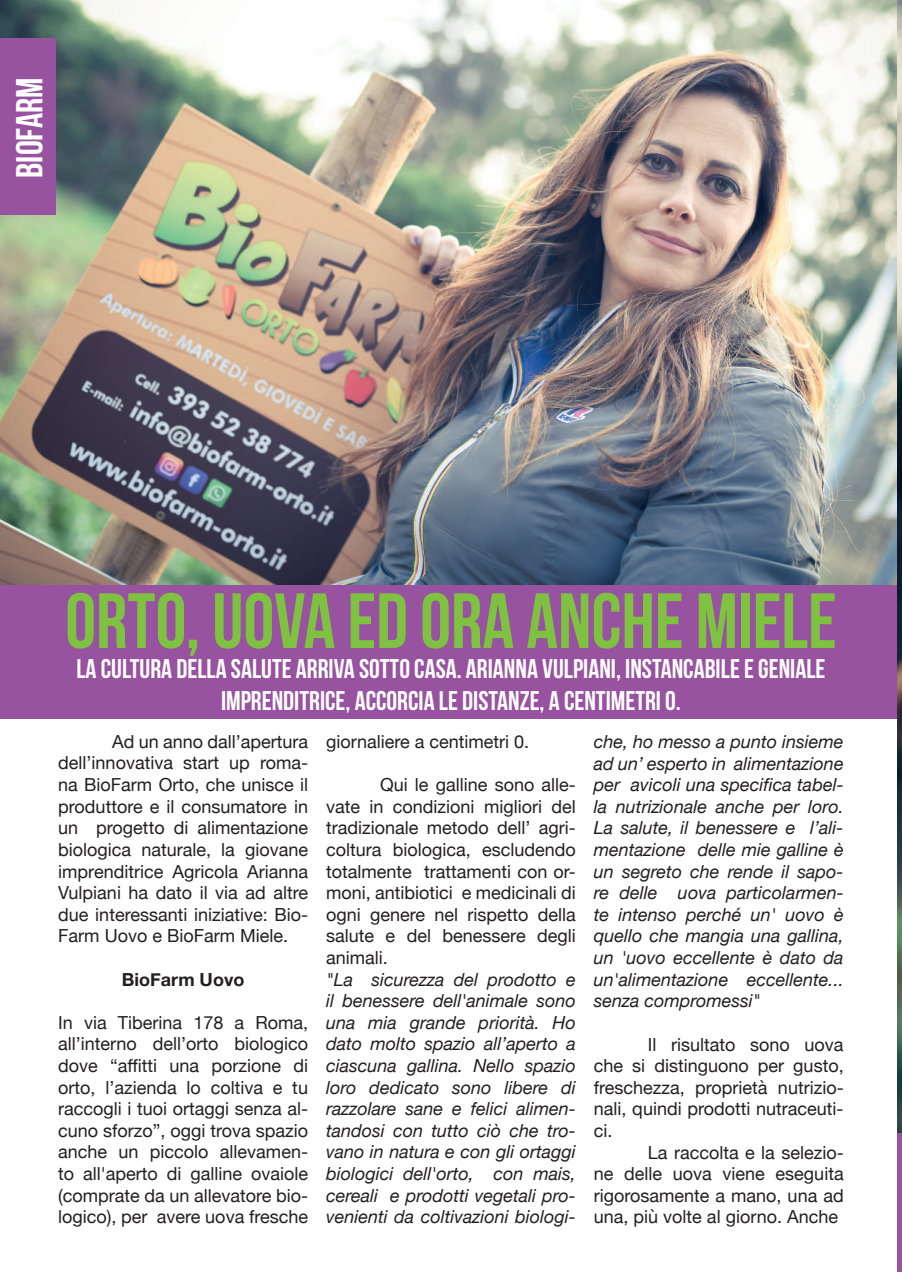
<style>
.page{position:relative;width:902px;height:1272px;background:#fff}
.page>*{position:absolute;margin:0;border:0;box-sizing:border-box;transform-origin:0 0}
.t1{font:78px "Bebas Neue";color:#7fc241}
.t2{font:37.5px "Bebas Neue";color:#fff}
.t3{font:27px/32.4px "Bebas Neue";color:#fff;text-align:center}
.t4{font:18px/21.6px "Helvetica Neue";color:#231f20;text-align:justify}
.t5{font:italic 18px/21.6px "Helvetica Neue";color:#231f20;text-align:justify}
.t6{font:700 18px "Helvetica Neue";color:#231f20}
</style>
<div class="page">
<div style="left:0;top:559px;width:897px;height:160px;background:#9752a0"></div>
<img style="left:0;top:0;width:897px;height:584px">
<img style="left:897px;top:0;width:4px;height:1133px">
<hr style="left:897px;top:1133px;width:4px;height:138px;background:#9752a0">
<div style="left:0;top:38px;width:55px;height:177px;background:#9752a0"></div>
<h2 class="t2" style="left:9px;top:178px;width:102px;rotate:-90deg">BIOFARM</h2>
<h1 class="t1" style="left:65px;top:578px;width:773px">ORTO, UOVA ED ORA ANCHE MIELE</h1>
<h3 class="t3" style="left:76px;top:652px;width:750px">LA CULTURA DELLA SALUTE ARRIVA SOTTO CASA. ARIANNA VULPIANI, INSTANCABILE E GENIALE<br>IMPRENDITRICE, ACCORCIA LE DISTANZE, A CENTIMETRI 0.</h3>
<p class="t4" style="left:58px;top:731px;width:251px;text-indent:54px">Ad un anno dall’apertura dell’innovativa start up roma&shy;na BioFarm Orto, che unisce il produttore e il consumatore in un progetto di alimentazione biologica naturale, la giovane imprenditrice Agricola Arianna Vulpiani ha dato il via ad altre due interessanti iniziative: Bio-Farm Uovo e BioFarm Miele.</p>
<p class="t6" style="left:122px;top:965px;width:124px">BioFarm Uovo</p>
<p class="t4" style="left:58px;top:1012px;width:251px">In via Tiberina 178 a Roma, all’interno dell’orto biologico dove “affitti una porzione di orto, l’azienda lo coltiva e tu raccogli i tuoi ortaggi senza al&shy;cuno sforzo”, oggi trova spazio anche un piccolo allevamen&shy;to all'aperto di galline ovaiole (comprate da un allevatore bio&shy;logico), per avere uova fresche</p>
<p class="t4" style="left:326px;top:731px;width:205px">giornaliere a centimetri 0.</p>
<p class="t4" style="left:326px;top:775px;width:251px;text-indent:54px">Qui le galline sono alle&shy;vate in condizioni migliori del tradizionale metodo dell’ agri&shy;coltura biologica, escludendo totalmente trattamenti con or&shy;moni, antibiotici e medicinali di ogni genere nel rispetto della salute e del benessere degli animali.</p>
<p class="t5" style="left:326px;top:969px;width:251px">"La sicurezza del prodotto e il benessere dell'animale sono una mia grande priorità. Ho dato molto spazio all’aperto a ciascuna gallina. Nello spazio loro dedicato sono libere di razzolare sane e felici alimen&shy;tandosi con tutto ciò che tro&shy;vano in natura e con gli ortaggi biologici dell'orto, con mais, cereali e prodotti vegetali pro&shy;venienti da coltivazioni biologi-</p>
<p class="t5" style="left:593px;top:731px;width:251px">che, ho messo a punto insieme ad un’ esperto in alimentazione per avicoli una specifica tabel&shy;la nutrizionale anche per loro.<br>La salute, il benessere e l’ali&shy;mentazione delle mie galline è un segreto che rende il sapo&shy;re delle uova particolarmen&shy;te intenso perché un' uovo è quello che mangia una gallina, un 'uovo eccellente è dato da un'alimentazione eccellente... senza compromessi"</p>
<p class="t4" style="left:593px;top:1034px;width:251px;text-indent:54px">Il risultato sono uova che si distinguono per gusto, freschezza, proprietà nutrizio&shy;nali, quindi prodotti nutraceuti&shy;ci.</p>
<p class="t4" style="left:593px;top:1142px;width:251px;text-indent:54px">La raccolta e la selezio&shy;ne delle uova viene eseguita rigorosamente a mano, una ad una, più volte al giorno. Anche</p>
</div>
